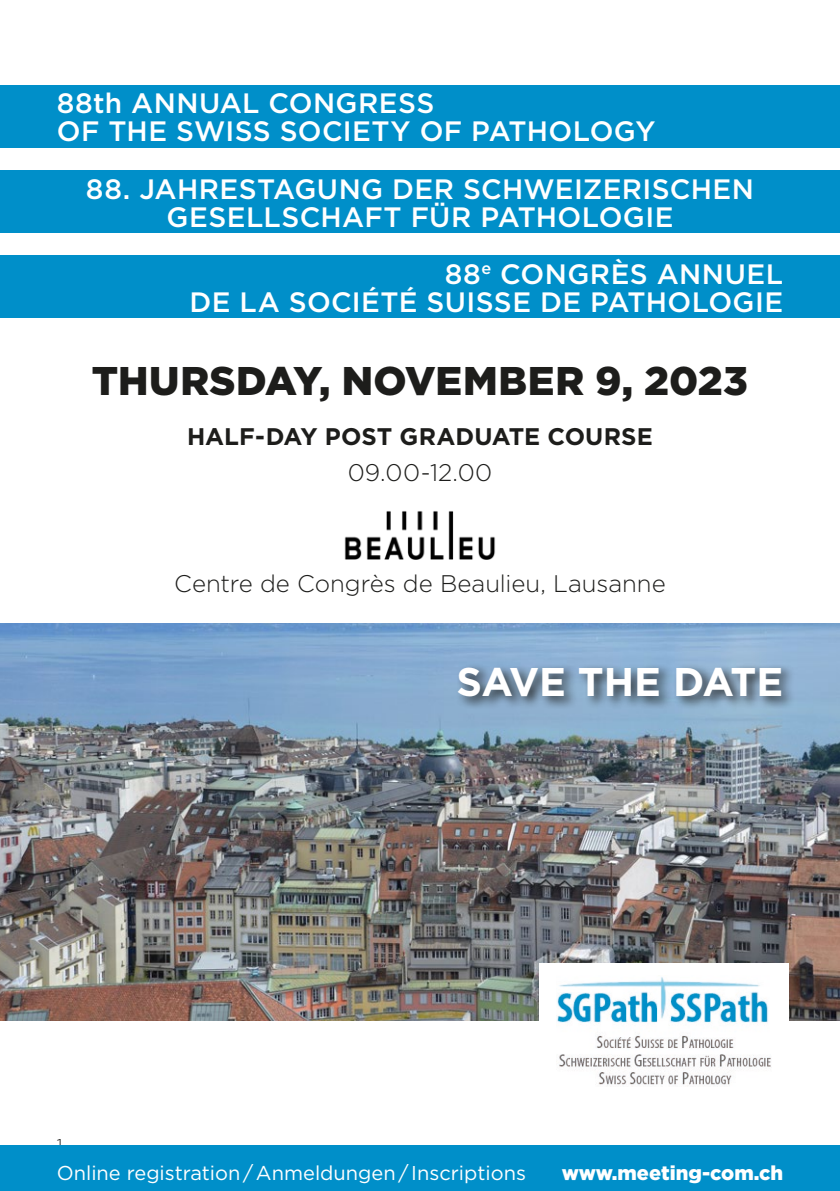
<style>
.page{position:relative;width:840px;height:1191px;background:#fff}
.page>*{position:absolute;margin:0;border:0;box-sizing:border-box;transform-origin:0 0}
.t1{font:900 40px "Gotham";letter-spacing:.01em;color:#1d1d1b}
.t2{font:700 40px "Gotham";letter-spacing:-.01em;color:#fff}
.t3{font:500 28px/28px "Gotham";letter-spacing:.015em;color:#fff}
.t4{font:300 24px "Gotham";color:#1d1d1b}
.t5{font:700 24px "Gotham";color:#1d1d1b}
.t6{font:20px "Gotham";color:#fff}
.t7{font:900 20px "Gotham";color:#fff}
.t8{font:300 17px "Gotham";color:#1d1d1b}
</style>
<div class="page">
<img style="left:0;top:624px;width:839px;height:396px">
<div style="left:454px;top:663px;width:341px;height:48px;background:#1d1d1b;opacity:.85"></div>
<div style="left:0;top:1145px;width:839px;height:46px;background:#008fc9"></div>
<div style="left:539px;top:963px;width:249px;height:136px;background:#fff"></div>
<img style="left:557px;top:977px;width:214px;height:108px">
<div style="left:0;top:85px;width:839px;height:62px;background:#008fc9"></div>
<div style="left:0;top:170px;width:839px;height:62px;background:#008fc9"></div>
<div style="left:0;top:255px;width:839px;height:62px;background:#008fc9"></div>
<img style="left:344px;top:511px;width:151px;height:49px">
<p class="t3" style="left:57px;top:89px;width:600px">88th ANNUAL CONGRESS<br>OF THE SWISS SOCIETY OF PATHOLOGY</p>
<p class="t3" style="left:86px;top:174px;width:669px;text-align:center">88. JAHRESTAGUNG DER SCHWEIZERISCHEN<br>GESELLSCHAFT FÜR PATHOLOGIE</p>
<p class="t3" style="left:189px;top:259px;width:595px;text-align:right">88<sup>e</sup> CONGRÈS ANNUEL<br>DE LA SOCIÉTÉ SUISSE DE PATHOLOGIE</p>
<h1 class="t1" style="left:92px;top:353px;width:657px">THURSDAY, NOVEMBER 9, 2023</h1>
<p class="t5" style="left:187px;top:420px;width:467px">HALF-DAY POST GRADUATE COURSE</p>
<p class="t4" style="left:347px;top:457px;width:146px">09.00-12.00</p>
<p class="t4" style="left:174px;top:568px;width:492px">Centre de Congrès de Beaulieu, Lausanne</p>
<p class="t8" style="left:57px;top:1134px;width:7px">1</p>
<h1 class="t2" style="left:456px;top:655px;width:328px">SAVE THE DATE</h1>
<p class="t6" style="left:57px;top:1159px;width:470px">Online registration / Anmeldungen / Inscriptions</p>
<p class="t7" style="left:561px;top:1158px;width:223px">www.meeting-com.ch</p>
</div>
